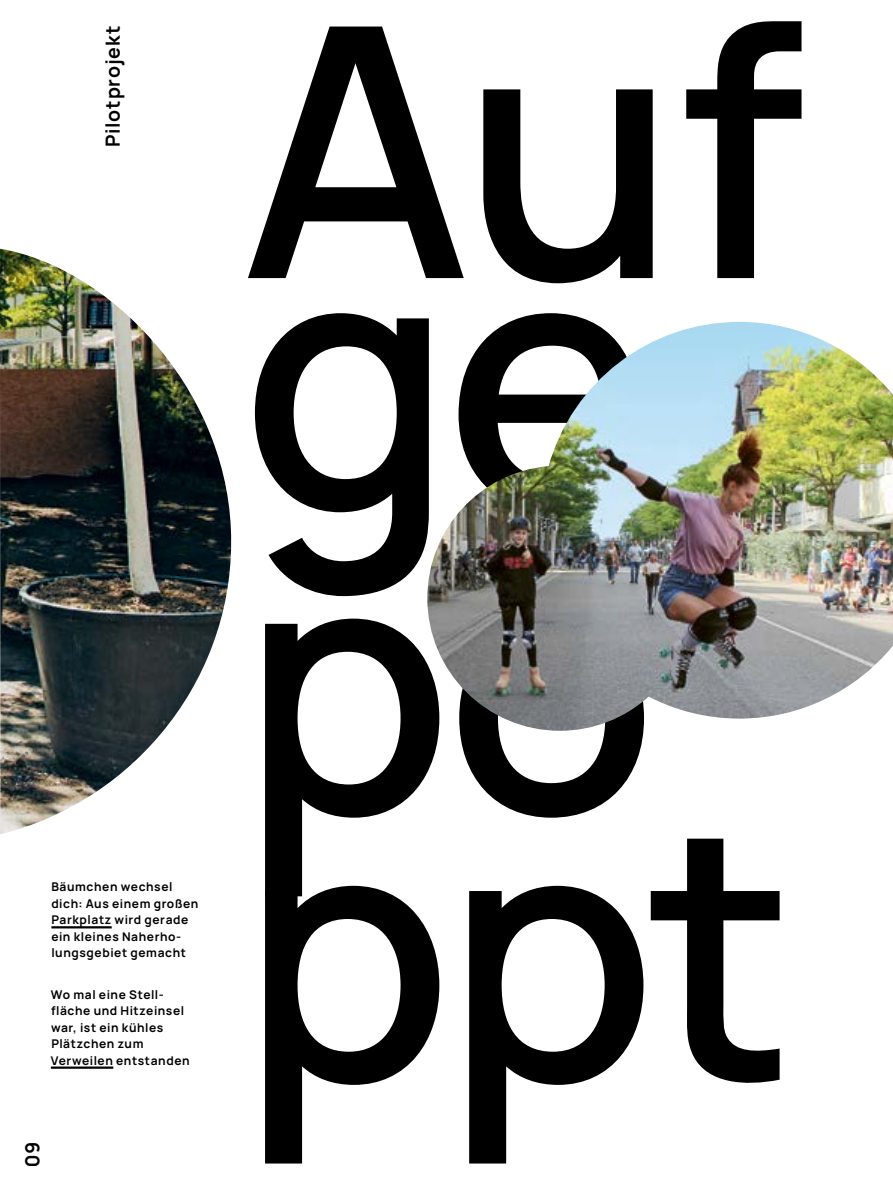
<style>
.page{position:relative;width:893px;height:1191px;background:#fff}
.page>*{position:absolute;margin:0;border:0;box-sizing:border-box;transform-origin:0 0}
.H1_S9{font:600 349.2px/305.2px "Manrope";letter-spacing:-.025em;color:#000}
.Rubrik_P{font:700 19.5px "Manrope";letter-spacing:.035em;color:#000}
.t1{font:700 12px/16.5px "Manrope";letter-spacing:.05em;color:#000}
.s1{color:#fff}
</style>
<div class="page">
<img style="left:0;top:249px;width:232px;height:585px">
<hr style="left:51px;top:1066px;width:62px;height:2px;background:#000">
<hr style="left:51px;top:926px;width:61px;height:2px;background:#000">
<img style="left:427px;top:322px;width:466px;height:409px">
<p class="Rubrik_P" style="left:100px;top:147px;width:123px;rotate:-90deg">Pilotprojekt</p>
<p class="t1" style="left:51px;top:878px;width:149px">Bäumchen wechsel dich: Aus einem großen<br>Parkplatz wird gerade ein kleines Naherho&shy;lungsgebiet gemacht</p>
<p class="t1" style="left:51px;top:986px;width:140px">Wo mal eine Stell&shy;fläche und Hitzeinsel war, ist ein kühles<br>Plätzchen zum<br>Verweilen entstanden</p>
<h2 class="Rubrik_P" style="left:20px;top:1167px;width:26px;rotate:-90deg">09</h2>
<h1 class="H1_S9" style="left:241px;top:1px;width:680px">Auf<span class="s1">-</span></h1>
<h1 class="H1_S9" style="left:241px;top:230px;width:555px">ge&shy;po<span class="s1">-</span></h1>
<h1 class="H1_S9" style="left:241px;top:803px;width:555px">ppt</h1>
</div>
